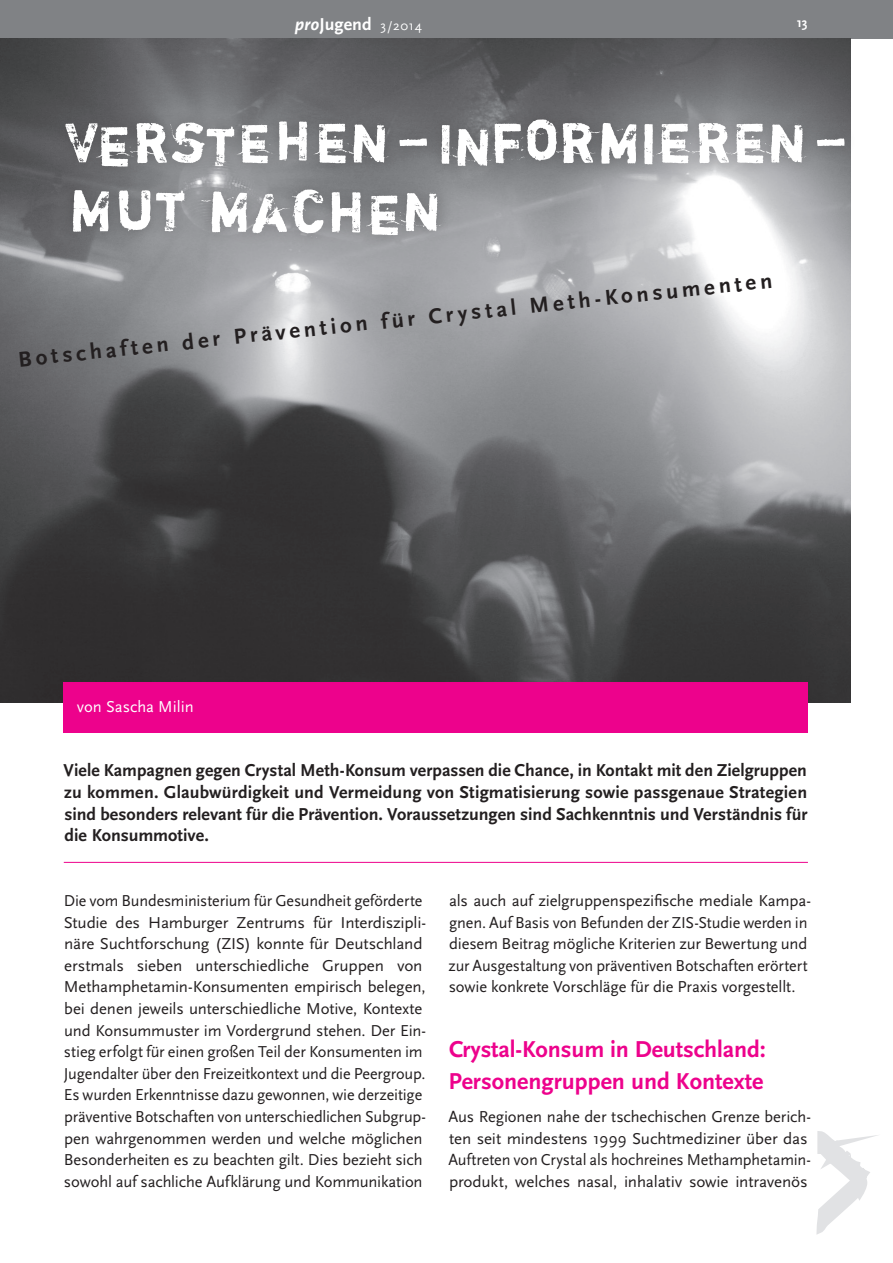
<style>
.page{position:relative;width:893px;height:1263px;background:#fff}
.page>*{position:absolute;margin:0;border:0;box-sizing:border-box;transform-origin:0 0}
.Titel_Forum{font:180px "Dirty Ego";color:#e1e2e4;scale:.85 1}
.Titel_Forum-2{font:55.5px "Shortcut";letter-spacing:.055em;color:#fff}
.Head_16_pt{font:700 24px "Scala Sans";color:#ed028c}
.Titel_Forum-3{font:700 22.5px "Scala Sans";color:#231f20}
.Grundtext{font:700 18px/21.6px "Scala Sans";color:#231f20;text-align:justify}
.t1{font:700 18px "Scala Sans";color:#fff}
.Grundtext-2{font:16.5px/21.6px "Scala Sans";letter-spacing:-.01em;color:#231f20}
.Autoren_Balken{font:16.5px "Scala Sans";color:#fff}
.t2{font:700 13.5px "Scala Sans";color:#fff}
.s1{font-style:italic}
.s2{font-family:"Scala Sans Caps";font-weight:400;font-size:13.5px}
.s3{font-size:57.15px}
.s4{font-size:53.7px}
</style>
<div class="page">
<div style="left:0;top:0;width:893px;height:38px;background:#808285"></div>
<img style="left:0;top:38px;width:850px;height:664px">
<hr style="left:64px;top:862px;width:744px;height:1px;background:#ed028c">
<div style="left:52px;top:106px;width:807px;height:143px;background:#231f20;opacity:.25"></div>
<div style="left:64px;top:682px;width:744px;height:51px;background:#ed028c"></div>
<svg style="left:816px;top:1131px;width:62px;height:103px"></svg>
<p class="t1" style="left:295px;top:15px;width:129px"><span class="s1">pro</span>Jugend <span class="s2">3/2014</span></p>
<p class="t2" style="left:797px;top:16px;width:13px">13</p>
<p class="Titel_Forum-2" style="left:65px;top:109px;width:780px"><span class="s3">V</span>ER<span class="s3">S</span>T<span class="s4">EH</span>EN – <span class="s4">IN</span>FORMIEREN –</p>
<p class="Titel_Forum-2" style="left:69px;top:177px;width:372px"><span class="s3">MUT</span> MACHEN</p>
<p class="Titel_Forum-3" style="left:17px;top:347px;width:759px;rotate:-6deg">Botschaften der Prävention für Crystal Meth-Konsumenten</p>
<p class="Autoren_Balken" style="left:77px;top:697px;width:119px">von Sascha Milin</p>
<p class="Grundtext" style="left:64px;top:760px;width:745px">Viele Kampagnen gegen Crystal Meth-Konsum verpassen die Chance, in Kontakt mit den Zielgruppen zu kommen. Glaubwürdigkeit und Vermeidung von Stigmatisierung sowie passgenaue Strategien sind besonders relevant für die Prävention. Voraussetzungen sind Sachkenntnis und Verständnis für die Konsummotive.</p>
<p class="Grundtext-2" style="left:64px;top:890px;width:364px">Die vom Bundesministerium für Gesundheit geförderte Studie des Hamburger Zentrums für Interdiszipli&shy;näre Suchtforschung (ZIS) konnte für Deutschland erstmals sieben unterschiedliche Gruppen von Methamphetamin-Konsumenten empirisch belegen, bei denen jeweils unterschiedliche Motive, Kontexte und Konsummuster im Vordergrund stehen. Der Ein&shy;stieg erfolgt für einen großen Teil der Konsumenten im Jugendalter über den Freizeitkontext und die Peergroup.<br>Es wurden Erkenntnisse dazu gewonnen, wie derzeitige präventive Botschaften von unterschiedlichen Subgrup&shy;pen wahrgenommen werden und welche möglichen Besonderheiten es zu beachten gilt. Dies bezieht sich sowohl auf sachliche Aufklärung und Kommunikation</p>
<p class="Grundtext-2" style="left:449px;top:890px;width:364px">als auch auf zielgruppenspezifische mediale Kampa&shy;gnen. Auf Basis von Befunden der ZIS-Studie werden in diesem Beitrag mögliche Kriterien zur Bewertung und zur Ausgestaltung von präventiven Botschaften erörtert sowie konkrete Vorschläge für die Praxis vorgestellt.</p>
<p class="Head_16_pt" style="left:449px;top:1036px;width:318px">Crystal-Konsum in Deutschland:</p>
<p class="Head_16_pt" style="left:448px;top:1068px;width:316px">Personengruppen und Kontexte</p>
<p class="Grundtext-2" style="left:448px;top:1106px;width:364px">Aus Regionen nahe der tschechischen Grenze berich&shy;ten seit mindestens 1999 Suchtmediziner über das Auftreten von Crystal als hochreines Methamphetamin&shy;produkt, welches nasal, inhalativ sowie intravenös</p>
<p class="Titel_Forum" style="left:818px;top:1079px;width:58px">&gt;</p>
</div>
